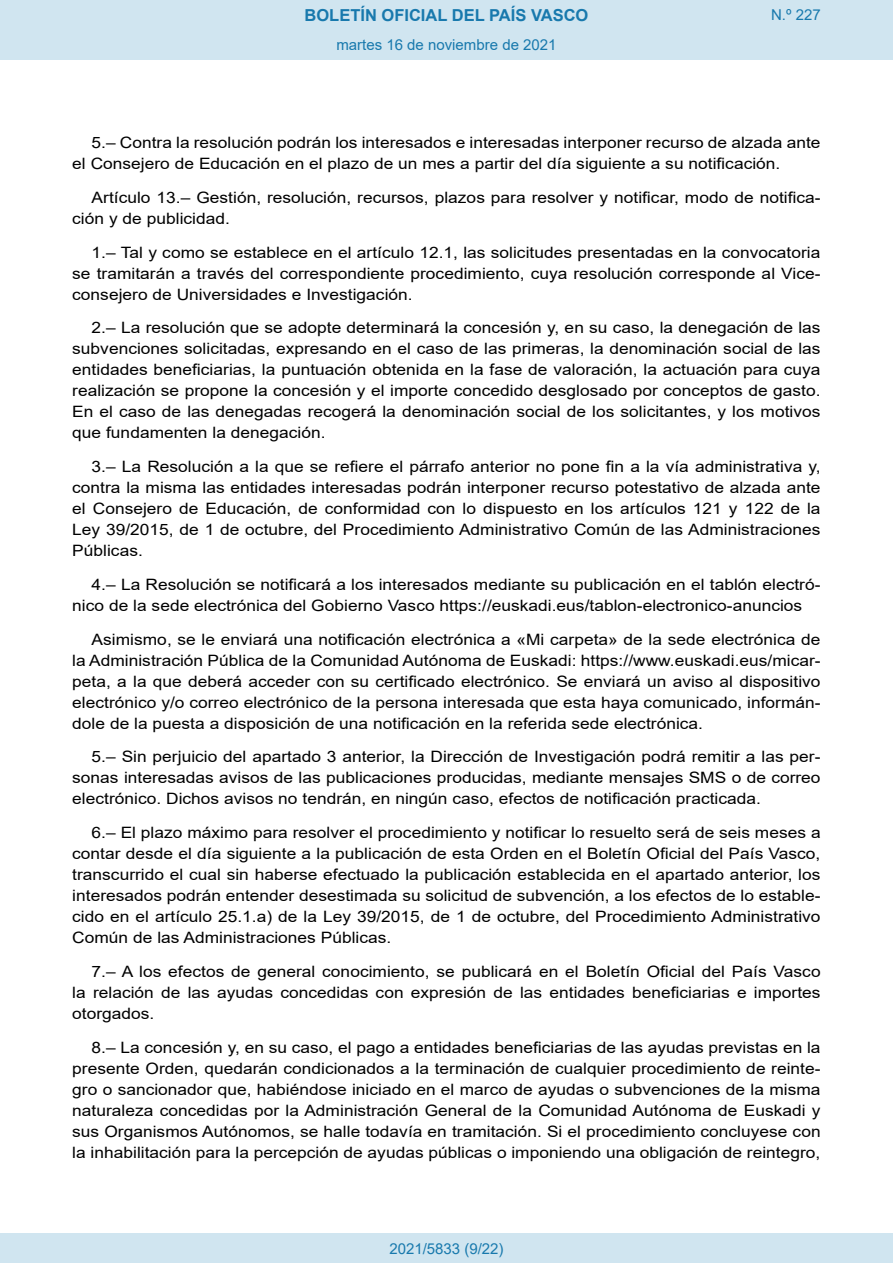
<style>
.page{position:relative;width:893px;height:1263px;background:#fff}
.page>*{position:absolute;margin:0;border:0;box-sizing:border-box;transform-origin:0 0}
.t1{font:700 16.5px "Arial";color:#1879ad}
.BOPVDetalle{font:15.6px/21px "Arial";color:#000;text-align:justify;scale:1.11 1}
.Paginacion_Centro{font:15px "Arial";color:#1879ad}
</style>
<div class="page">
<div style="left:0;top:0;width:893px;height:60px;background:#d0e5f0"></div>
<div style="left:0;top:1233px;width:893px;height:30px;background:#d0e5f0"></div>
<p class="t1" style="left:305px;top:3px;width:285px">BOLETÍN OFICIAL DEL PAÍS VASCO</p>
<p class="Paginacion_Centro" style="left:336px;top:35px;width:222px">martes 16 de noviembre de 2021</p>
<p class="Paginacion_Centro" style="left:771px;top:5px;width:51px">N.º 227</p>
<p class="BOPVDetalle" style="left:72px;top:132px;width:676px;text-indent:19px">5.– Contra la resolución podrán los interesados e interesadas interponer recurso de alzada ante el Consejero de Educación en el plazo de un mes a partir del día siguiente a su notificación.</p>
<p class="BOPVDetalle" style="left:72px;top:187px;width:676px;text-indent:19px">Artículo 13.– Gestión, resolución, recursos, plazos para resolver y notificar, modo de notifica&shy;ción y de publicidad.</p>
<p class="BOPVDetalle" style="left:72px;top:242px;width:676px;text-indent:19px">1.– Tal y como se establece en el artículo 12.1, las solicitudes presentadas en la convocatoria se tramitarán a través del correspondiente procedimiento, cuya resolución corresponde al Vice&shy;consejero de Universidades e Investigación.</p>
<p class="BOPVDetalle" style="left:72px;top:317px;width:676px;text-indent:19px">2.– La resolución que se adopte determinará la concesión y, en su caso, la denegación de las subvenciones solicitadas, expresando en el caso de las primeras, la denominación social de las entidades beneficiarias, la puntuación obtenida en la fase de valoración, la actuación para cuya realización se propone la concesión y el importe concedido desglosado por conceptos de gasto.<br>En el caso de las denegadas recogerá la denominación social de los solicitantes, y los motivos que fundamenten la denegación.</p>
<p class="BOPVDetalle" style="left:72px;top:456px;width:676px;text-indent:19px">3.– La Resolución a la que se refiere el párrafo anterior no pone fin a la vía administrativa y, contra la misma las entidades interesadas podrán interponer recurso potestativo de alzada ante el Consejero de Educación, de conformidad con lo dispuesto en los artículos 121 y 122 de la Ley 39/2015, de 1 de octubre, del Procedimiento Administrativo Común de las Administraciones Públicas.</p>
<p class="BOPVDetalle" style="left:72px;top:574px;width:676px;text-indent:19px">4.– La Resolución se notificará a los interesados mediante su publicación en el tablón electró&shy;nico de la sede electrónica del Gobierno Vasco https://euskadi.eus/tablon-electronico-anuncios</p>
<p class="BOPVDetalle" style="left:72px;top:629px;width:676px;text-indent:19px">Asimismo, se le enviará una notificación electrónica a «Mi carpeta» de la sede electrónica de la Administración Pública de la Comunidad Autónoma de Euskadi: https://www.euskadi.eus/micar&shy;peta, a la que deberá acceder con su certificado electrónico. Se enviará un aviso al dispositivo electrónico y/o correo electrónico de la persona interesada que esta haya comunicado, informán&shy;dole de la puesta a disposición de una notificación en la referida sede electrónica.</p>
<p class="BOPVDetalle" style="left:72px;top:746px;width:676px;text-indent:19px">5.– Sin perjuicio del apartado 3 anterior, la Dirección de Investigación podrá remitir a las per&shy;sonas interesadas avisos de las publicaciones producidas, mediante mensajes SMS o de correo electrónico. Dichos avisos no tendrán, en ningún caso, efectos de notificación practicada.</p>
<p class="BOPVDetalle" style="left:72px;top:822px;width:676px;text-indent:19px">6.– El plazo máximo para resolver el procedimiento y notificar lo resuelto será de seis meses a contar desde el día siguiente a la publicación de esta Orden en el Boletín Oficial del País Vasco, transcurrido el cual sin haberse efectuado la publicación establecida en el apartado anterior, los interesados podrán entender desestimada su solicitud de subvención, a los efectos de lo estable&shy;cido en el artículo 25.1.a) de la Ley 39/2015, de 1 de octubre, del Procedimiento Administrativo Común de las Administraciones Públicas.</p>
<p class="BOPVDetalle" style="left:72px;top:961px;width:676px;text-indent:19px">7.– A los efectos de general conocimiento, se publicará en el Boletín Oficial del País Vasco la relación de las ayudas concedidas con expresión de las entidades beneficiarias e importes otorgados.</p>
<p class="BOPVDetalle" style="left:72px;top:1037px;width:676px;text-indent:19px">8.– La concesión y, en su caso, el pago a entidades beneficiarias de las ayudas previstas en la presente Orden, quedarán condicionados a la terminación de cualquier procedimiento de reinte&shy;gro o sancionador que, habiéndose iniciado en el marco de ayudas o subvenciones de la misma naturaleza concedidas por la Administración General de la Comunidad Autónoma de Euskadi y sus Organismos Autónomos, se halle todavía en tramitación. Si el procedimiento concluyese con la inhabilitación para la percepción de ayudas públicas o imponiendo una obligación de reintegro,</p>
<p class="Paginacion_Centro" style="left:389px;top:1238px;width:116px">2021/5833 (9/22)</p>
</div>
